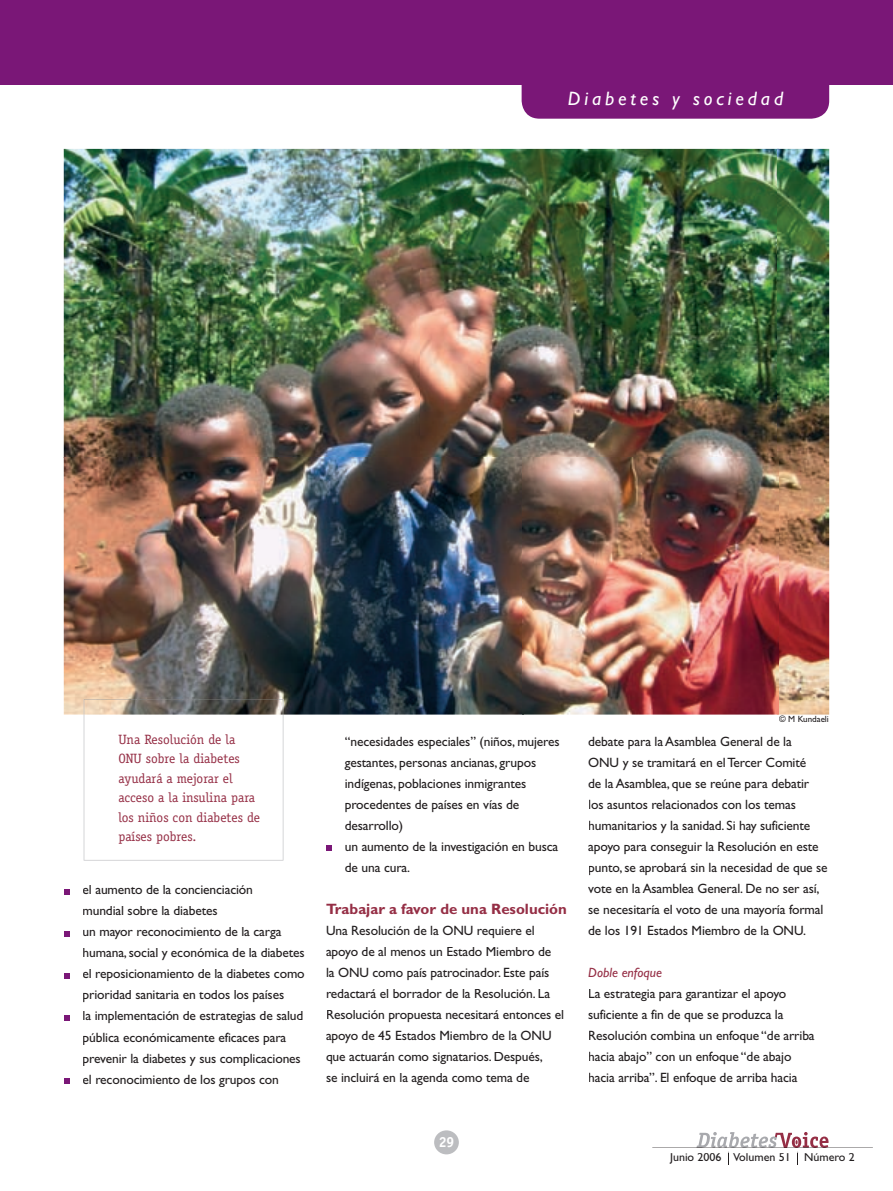
<style>
.page{position:relative;width:893px;height:1191px;background:#fff}
.page>*{position:absolute;margin:0;border:0;box-sizing:border-box;transform-origin:0 0}
.t1{font:italic 19.5px "Gill Sans Std";letter-spacing:.2em;color:#fff}
.t2{font:700 15px "Gill Sans Std";color:#952e45}
.t3{font:700 15px "Officina Sans";color:#fff}
.t4{font:13.5px/21px "Gill Sans Std";letter-spacing:-.01em;color:#231f20}
.t5{font:13.5px/19.5px "Officina Serif";color:#952e45}
.t6{font:italic 13.5px "Gill Sans Std";color:#952e45}
.t7{font:12px "Gill Sans Std";color:#231f20}
.t8{font:9px "Gill Sans Std";color:#231f20}
</style>
<div class="page">
<div style="left:0;top:0;width:893px;height:85px;background:#7a1777"></div>
<div style="left:522px;top:30px;width:307px;height:89px;background:#7a1777;border-radius:18px"></div>
<div style="left:434px;top:1130px;width:25px;height:24px;background:#bcbdc0;border-radius:50%"></div>
<svg style="left:64px;top:889px;width:5px;height:5px"></svg>
<svg style="left:64px;top:931px;width:5px;height:5px"></svg>
<svg style="left:64px;top:973px;width:5px;height:5px"></svg>
<svg style="left:64px;top:1015px;width:5px;height:5px"></svg>
<svg style="left:64px;top:1078px;width:5px;height:5px"></svg>
<svg style="left:326px;top:845px;width:6px;height:6px"></svg>
<img style="left:64px;top:149px;width:765px;height:565px">
<svg style="left:84px;top:714px;width:199px;height:146px"></svg>
<img style="left:84px;top:699px;width:199px;height:15px">
<svg style="left:652px;top:1132px;width:221px;height:33px"></svg>
<h1 class="t1" style="left:568px;top:87px;width:217px">Diabetes y sociedad</h1>
<p class="t5" style="left:118px;top:729px;width:143px">Una Resolución de la<br>ONU sobre la diabetes ayudará a mejorar el acceso a la insulina para los niños con diabetes de países pobres.</p>
<p class="t4" style="left:83px;top:879px;width:224px">el aumento de la concienciación<br>mundial sobre la diabetes<br>un mayor reconocimiento de la carga humana, social y económica de la diabetes el reposicionamiento de la diabetes como prioridad sanitaria en todos los países<br>la implementación de estrategias de salud pública económicamente eficaces para prevenir la diabetes y sus complicaciones el reconocimiento de los grupos con</p>
<p class="t4" style="left:345px;top:731px;width:216px">“necesidades especiales” (niños, mujeres gestantes, personas ancianas, grupos indígenas, poblaciones inmigrantes procedentes de países en vías de desarrollo)<br>un aumento de la investigación en busca de una cura.</p>
<p class="t2" style="left:326px;top:900px;width:242px">Trabajar a favor de una Resolución</p>
<p class="t4" style="left:326px;top:920px;width:240px">Una Resolución de la ONU requiere el apoyo de al menos un Estado Miembro de<br>la ONU como país patrocinador. Este país redactará el borrador de la Resolución. La Resolución propuesta necesitará entonces el apoyo de 45 Estados Miembro de la ONU que actuarán como signatarios. Después,<br>se incluirá en la agenda como tema de</p>
<p class="t3" style="left:439px;top:1132px;width:17px">29</p>
<p class="t8" style="left:779px;top:714px;width:51px">© M Kundaeli</p>
<p class="t4" style="left:588px;top:731px;width:241px">debate para la Asamblea General de la<br>ONU y se tramitará en el Tercer Comité<br>de la Asamblea, que se reúne para debatir los asuntos relacionados con los temas humanitarios y la sanidad. Si hay suficiente apoyo para conseguir la Resolución en este punto, se aprobará sin la necesidad de que se vote en la Asamblea General. De no ser así, se necesitaría el voto de una mayoría formal de los 191 Estados Miembro de la ONU.</p>
<p class="t6" style="left:588px;top:965px;width:75px">Doble enfoque</p>
<p class="t4" style="left:588px;top:983px;width:228px">La estrategia para garantizar el apoyo suficiente a fin de que se produzca la Resolución combina un enfoque “de arriba hacia abajo” con un enfoque “de abajo hacia arriba”. El enfoque de arriba hacia</p>
<p class="t7" style="left:670px;top:1150px;width:186px">Junio 2006 Volumen 51 Número 2</p>
</div>
